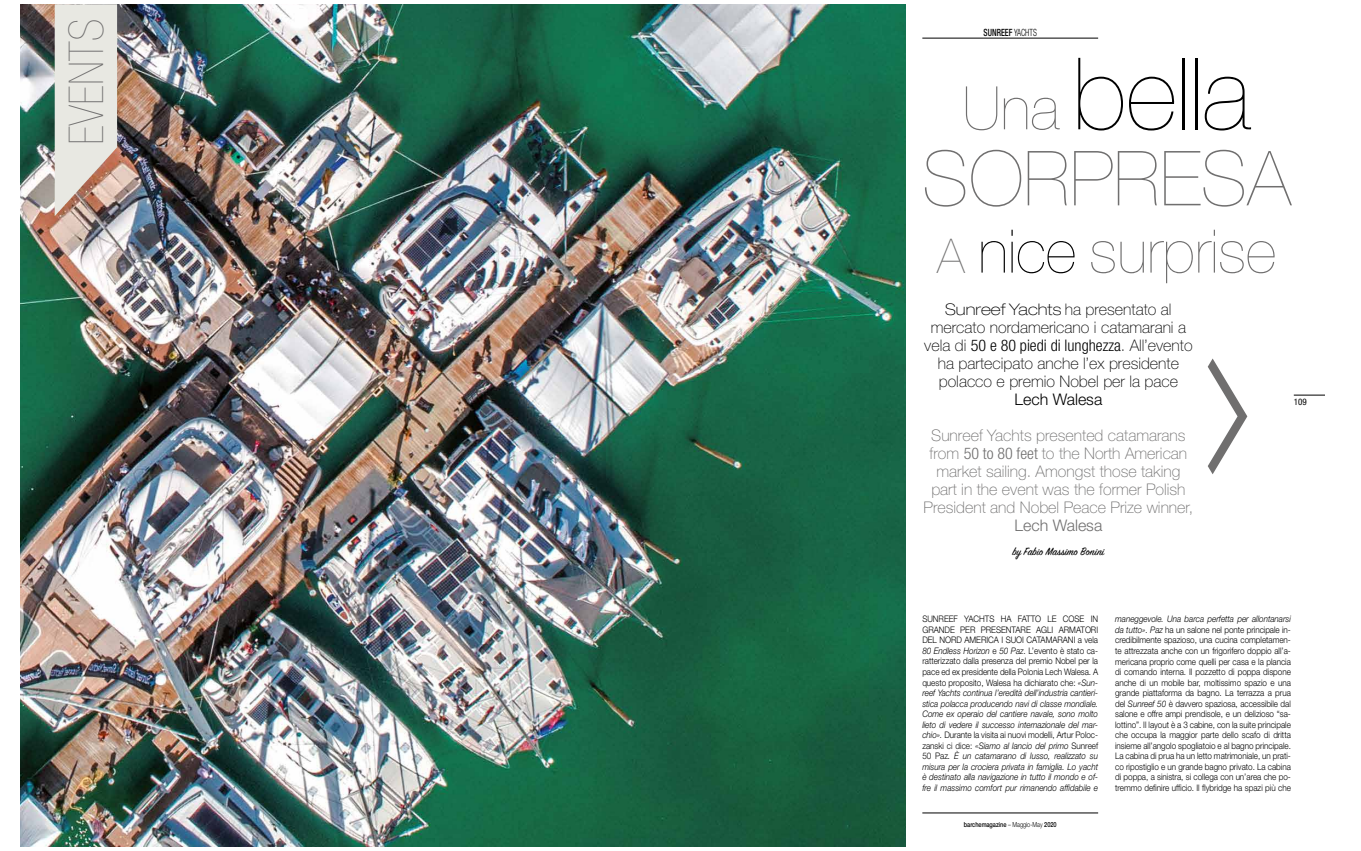
<style>
.page{position:relative;width:1361px;height:851px;background:#fff}
.page>*{position:absolute;margin:0;border:0;box-sizing:border-box;transform-origin:0 0}
.t1{font:200 100px "Helvetica Neue";color:#000}
.t2{font:200 76px "Helvetica Neue";color:#706f6f}
.t3{font:200 60px "Helvetica Neue";color:#706f6f}
.t4{font:900 condensed 48px "Helvetica Neue";color:#706f6f}
.t5{font:100 16px/18px "Helvetica Neue";color:#706f6f;text-align:center}
.t6{font:100 16px/18px "Helvetica Neue";color:#000;text-align:center}
.t7{font:12px "Sign Painter House Script";color:#000}
.t8{font:500 condensed 10px "Helvetica Neue";color:#000;scale:.8 1}
.t9{font:300 9px/10.5px "Helvetica Neue";letter-spacing:-.005em;color:#000;text-align:justify;scale:.9 1}
.t10{font:italic 300 9px/10.5px "Helvetica Neue";letter-spacing:-.005em;color:#000;text-align:justify;scale:.9 1}
.t11{font:condensed 9px "Helvetica Neue";color:#000}
.t12{font:500 7px "Helvetica Neue";color:#000;scale:.8 1}
.s1{font-weight:300}
.s2{font-size:60px;color:#706f6f}
.s3{font-size:48px}
.s4{color:#000}
.s5{font-stretch:expanded}
.s6{font-weight:300;font-stretch:condensed}
.s7{font-style:normal}
.s8{font-style:italic}
</style>
<div class="page">
<hr style="left:1293px;top:395px;width:32px;height:1px;background:#000">
<hr style="left:922px;top:38px;width:176px;height:1px;background:#000">
<hr style="left:922px;top:812px;width:176px;height:1px;background:#000">
<img style="left:21px;top:4px;width:884px;height:842px">
<svg style="left:55px;top:4px;width:62px;height:212px;background:#e0d8d1"></svg>
<p class="t4" style="left:60px;top:145px;width:128px;rotate:-90deg">EVENTS</p>
<p class="t8" style="left:983px;top:26px;width:68px">SUNREEF <span class="s1">YACHTS</span></p>
<p class="t1" style="left:962px;top:36px;width:289px"><span class="s2">Una</span> bella</p>
<p class="t2" style="left:922px;top:134px;width:370px">SORPRESA</p>
<p class="t3" style="left:937px;top:217px;width:340px"><span class="s3">A</span> <span class="s4">nice</span> surprise</p>
<p class="t6" style="left:924px;top:300px;width:270px"><span class="s5">Sunreef Yachts</span> ha presentato al mercato nordamericano i catamarani a vela di <span class="s6">50 e 80 piedi di lunghezza</span>. All’evento ha partecipato anche l’ex presidente polacco e premio Nobel per la pace<br><span class="s1">Lech Walesa</span></p>
<p class="t5" style="left:923px;top:426px;width:271px">Sunreef Yachts presented catamarans from <span class="s6">50 to 80 feet</span> to the North American market sailing. Amongst those taking part in the event was the former Polish President and Nobel Peace Prize winner, <span class="s1">Lech Walesa</span></p>
<p class="t7" style="left:1012px;top:544px;width:93px">by Fabio Massimo Bonini</p>
<p class="t11" style="left:1293px;top:397px;width:14px">109</p>
<p class="t10" style="left:922px;top:613px;width:197px"><span class="s7">SUNREEF YACHTS HA FATTO LE COSE IN GRANDE PER PRESENTARE AGLI ARMATORI DEL NORD AMERICA I SUOI CATAMARANI a vela </span>80 Endless Horizon <span class="s7">e</span> 50 Paz<span class="s7">. L’evento è stato ca&shy;ratterizzato dalla presenza del premio Nobel per la pace ed ex presidente della Polonia Lech Walesa. A questo proposito, Walesa ha dichiarato che:</span> «Sun&shy;reef Yachts continua l’eredità dell’industria cantieri&shy;stica polacca producendo navi di classe mondiale.<br>Come ex operaio del cantiere navale, sono molto lieto di vedere il successo internazionale del mar&shy;chio». <span class="s7">Durante la visita ai nuovi modelli, Artur Poloc&shy;zanski ci dice:</span> «Siamo al lancio del primo <span class="s7">Sunreef 50 Paz</span>. È un catamarano di lusso, realizzato su misura per la crociera privata in famiglia. Lo yacht è destinato alla navigazione in tutto il mondo e of&shy;fre il massimo comfort pur rimanendo affidabile e</p>
<p class="t9" style="left:1115px;top:613px;width:197px"><span class="s8">maneggevole. Una barca perfetta per allontanarsi da tutto». Paz</span> ha un salone nel ponte principale in&shy;credibilmente spazioso, una cucina completamen&shy;te attrezzata anche con un frigorifero doppio all’a&shy;mericana proprio come quelli per casa e la plancia di comando interna. Il pozzetto di poppa dispone anche di un mobile bar, moltissimo spazio e una grande piattaforma da bagno. La terrazza a prua del <span class="s8">Sunreef 50</span> è davvero spaziosa, accessibile dal salone e offre ampi prendisole, e un delizioso “sa&shy;lottino”. Il layout è a 3 cabine, con la suite principale che occupa la maggior parte dello scafo di dritta insieme all’angolo spogliatoio e al bagno principale.<br>La cabina di prua ha un letto matrimoniale, un prati&shy;co ripostiglio e un grande bagno privato. La cabina di poppa, a sinistra, si collega con un’area che po&shy;tremmo definire ufficio. Il flybridge ha spazi più che</p>
<p class="t12" style="left:964px;top:819px;width:118px">barchemagazine <span class="s1">– Maggio-May</span> 2020</p>
</div>
